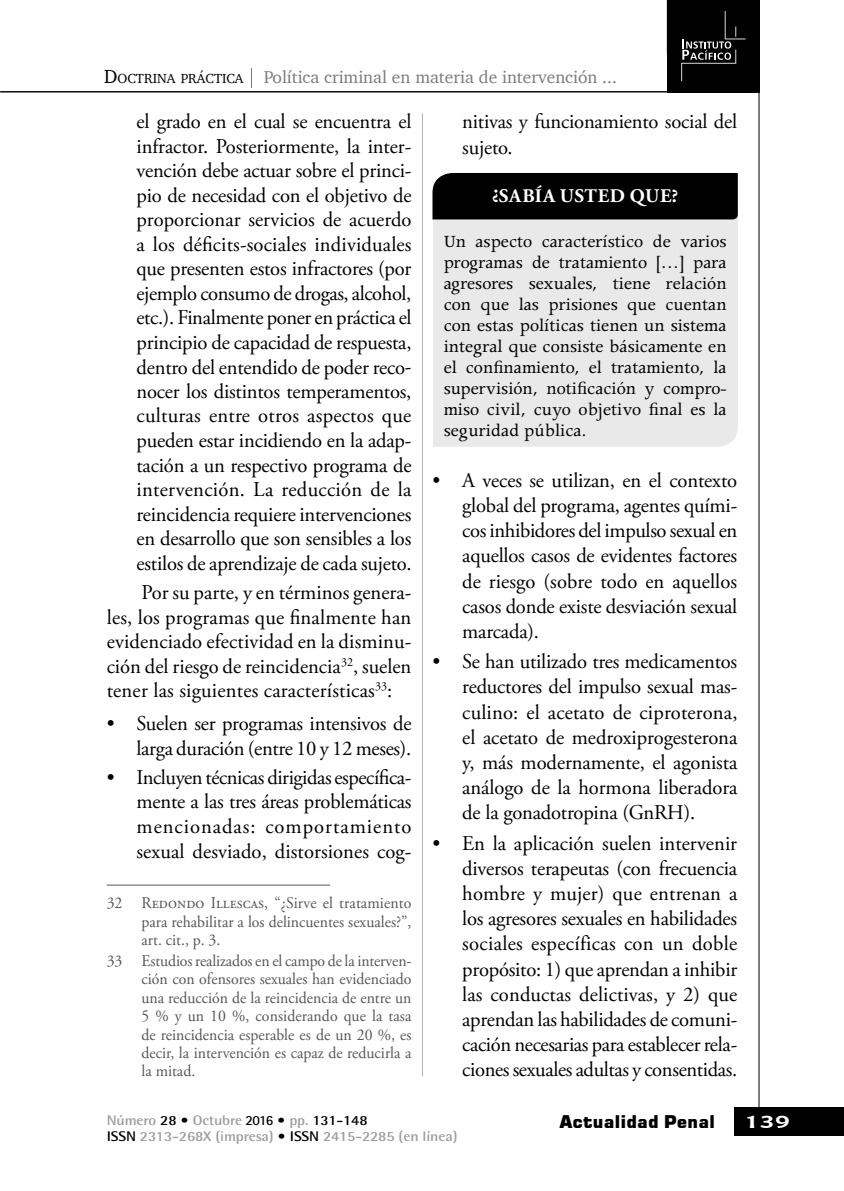
<style>
.page{position:relative;width:844px;height:1191px;background:#fff}
.page>*{position:absolute;margin:0;border:0;box-sizing:border-box;transform-origin:0 0}
.t1{font:21px/24.5px "Adobe Garamond Pro";letter-spacing:-.01em;color:#000;text-align:justify}
.t2{font:19.25px/21px "Apollo MT Std";color:#000;text-align:justify}
.t3{font:700 19.25px "Adobe Garamond Pro";letter-spacing:.03em;color:#fff}
.t4{font:17.5px "Charter";color:#7c7b7b}
.t5{font:17.5px "Square 721 Blk";color:#000}
.t6{font:700 17.5px "Chianti BT";color:#fff;scale:1.45 1}
.t7{font:16.45px/18.4px "Adobe Garamond Pro";letter-spacing:.01em;color:#575756;text-align:justify;scale:.96 1}
.t8{font:700 14px/15.4px "Rotis Semi Sans Std";letter-spacing:-.01em;color:#9d9d9c;scale:1.1 1}
.t9{font:13.47px "Charter";color:#000}
.s1{font-size:19.25px}
.s2{color:#000}
.s3{font-family:"Rotis Sans Serif Std";color:#000}
</style>
<div class="page">
<div style="left:734px;top:1107px;width:109px;height:29px;background:#000"></div>
<hr style="left:758px;top:92px;width:1px;height:1015px;background:#000">
<div style="left:667px;top:0;width:92px;height:92px;background:#000"></div>
<svg style="left:681px;top:11px;width:65px;height:70px"></svg>
<hr style="left:422px;top:113px;width:1px;height:963px;background:#b3b2b2">
<hr style="left:0;top:91px;width:759px;height:1px;background:#000">
<svg style="left:251px;top:68px;width:1px;height:20px"></svg>
<hr style="left:107px;top:884px;width:223px;height:1px;background:#575756">
<div style="left:433px;top:219px;width:304px;height:228px;background:#e9e9e9"></div>
<div style="left:432px;top:173px;width:305px;height:46px;background:#000"></div>
<p class="t9" style="left:104px;top:67px;width:141px"><span class="s1">D</span>OCTRINA PRÁCTICA</p>
<p class="t1" style="left:136px;top:110px;width:276px">el grado en el cual se encuentra el infractor. Posteriormente, la inter&shy;vención debe actuar sobre el princi&shy;pio de necesidad con el objetivo de proporcionar servicios de acuerdo a los déficits-sociales individuales que presenten estos infractores (por ejemplo consumo de drogas, alcohol, etc.). Finalmente poner en práctica el principio de capacidad de respuesta, dentro del entendido de poder reco&shy;nocer los distintos temperamentos, culturas entre otros aspectos que pueden estar incidiendo en la adap&shy;tación a un respectivo programa de intervención. La reducción de la reincidencia requiere intervenciones en desarrollo que son sensibles a los estilos de aprendizaje de cada sujeto.</p>
<p class="t1" style="left:107px;top:581px;width:306px;text-indent:35px">Por su parte, y en términos genera&shy;les, los programas que finalmente han evidenciado efectividad en la disminu&shy;ción del riesgo de reincidencia<sup>32</sup>, suelen tener las siguientes características<sup>33</sup>:</p>
<p class="t1" style="left:107px;top:712px;width:306px;text-align:right">• Suelen ser programas intensivos de larga duración (entre 10 y 12 meses).</p>
<p class="t1" style="left:136px;top:766px;width:276px;text-indent:-30px">• Incluyen técnicas dirigidas específica&shy;mente a las tres áreas problemáticas mencionadas: comportamiento sexual desviado, distorsiones cog-</p>
<p class="t7" style="left:141px;top:894px;width:283px;text-indent:-35px">32 Redondo Illescas, “¿Sirve el tratamiento para rehabilitar a los delincuentes sexuales?”, art. cit., p. 3.</p>
<p class="t7" style="left:141px;top:952px;width:283px;text-indent:-35px">33 Estudios realizados en el campo de la interven&shy;ción con ofensores sexuales han evidenciado una reducción de la reincidencia de entre un 5 % y un 10 %, considerando que la tasa de reincidencia esperable es de un 20 %, es decir, la intervención es capaz de reducirla a la mitad.</p>
<p class="t4" style="left:263px;top:62px;width:354px">Política criminal en materia de intervención ...</p>
<p class="t1" style="left:462px;top:110px;width:276px;line-height:25.2px">nitivas y funcionamiento social del sujeto.</p>
<p class="t3" style="left:492px;top:185px;width:188px">¿SABÍA USTED QUE?</p>
<p class="t2" style="left:443px;top:232px;width:284px">Un aspecto característico de varios programas de tratamiento […] para agresores sexuales, tiene relación con que las prisiones que cuentan con estas políticas tienen un sistema integral que consiste básicamente en el confinamiento, el tratamiento, la supervisión, notificación y compro&shy;miso civil, cuyo objetivo final es la seguridad pública.</p>
<p class="t1" style="left:462px;top:468px;width:276px;line-height:25.2px;text-indent:-30px">• A veces se utilizan, en el contexto global del programa, agentes quími&shy;cos inhibidores del impulso sexual en aquellos casos de evidentes factores de riesgo (sobre todo en aquellos casos donde existe desviación sexual marcada).</p>
<p class="t1" style="left:462px;top:649px;width:277px;line-height:25.2px;text-indent:-30px">• Se han utilizado tres medicamentos reductores del impulso sexual mas&shy;culino: el acetato de ciproterona, el acetato de medroxiprogesterona y, más modernamente, el agonista análogo de la hormona liberadora de la gonadotropina (GnRH).</p>
<p class="t1" style="left:462px;top:831px;width:277px;line-height:25.2px;text-indent:-30px">• En la aplicación suelen intervenir diversos terapeutas (con frecuencia hombre y mujer) que entrenan a los agresores sexuales en habilidades sociales específicas con un doble propósito: 1) que aprendan a inhibir las conductas delictivas, y 2) que aprendan las habilidades de comuni&shy;cación necesarias para establecer rela&shy;ciones sexuales adultas y consentidas.</p>
<p class="t8" style="left:107px;top:1112px;width:320px">Número <span class="s2">28 •</span> Octubre <span class="s3">2016</span> <span class="s2">•</span> pp. <span class="s2">131-148<br>ISSN</span> 2313-268X (impresa) <span class="s2">• ISSN</span> 2415-2285 (en línea)</p>
<p class="t5" style="left:559px;top:1111px;width:157px">Actualidad Penal</p>
<p class="t6" style="left:744px;top:1109px;width:33px">139</p>
</div>
